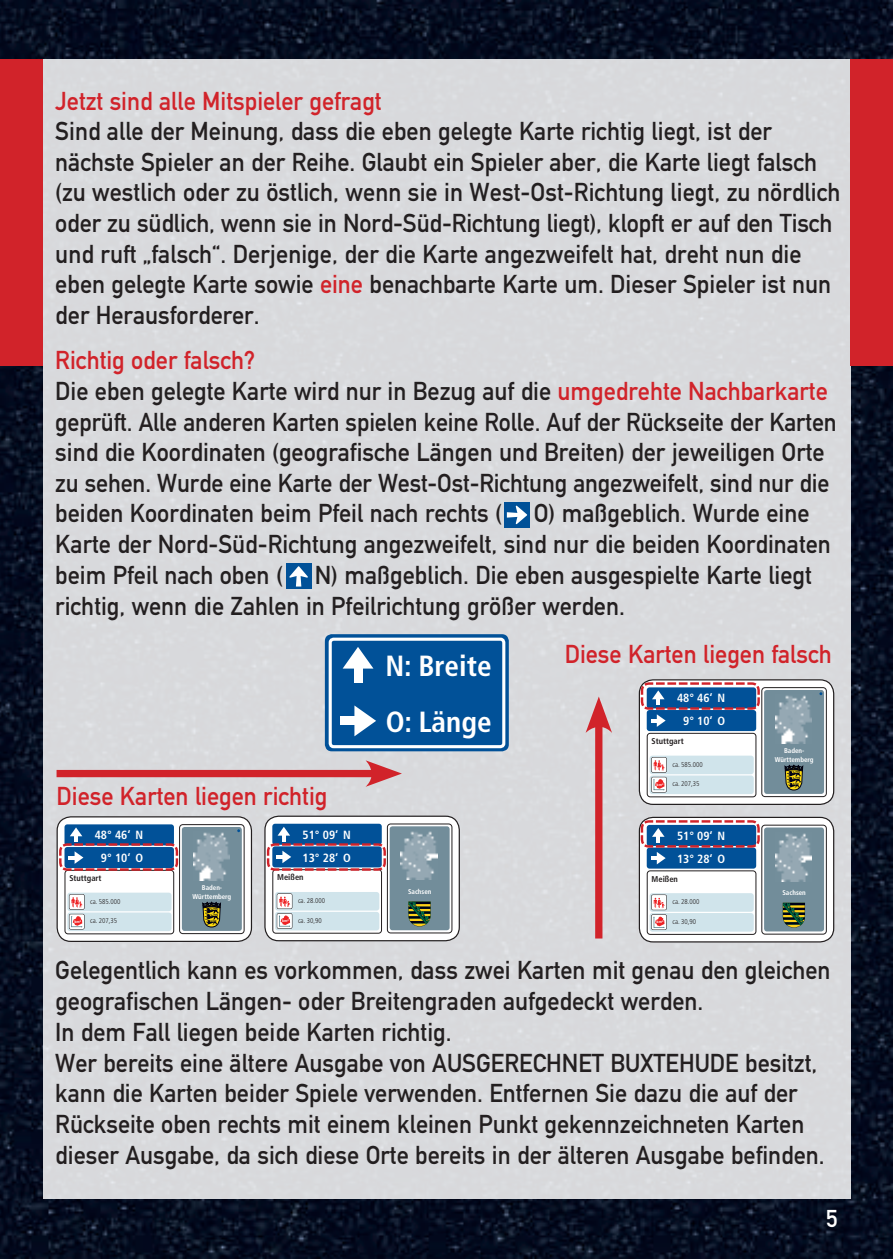
<style>
.page{position:relative;width:893px;height:1259px;background:#fff}
.page>*{position:absolute;margin:0;border:0;box-sizing:border-box;transform-origin:0 0}
.t1{font:700 condensed 29.1px "Frutiger";color:#fff}
.t2{font:25.5px/30.6px "DIN Mittelschrift LT";color:#231f20;scale:.95 1}
.t3{font:25.5px "DIN Mittelschrift LT";color:#d1232a;scale:.95 1}
.t4{font:24px "DIN Mittelschrift";color:#fff}
.t5{font:700 condensed 12px "Frutiger";color:#fff}
.t6{font:700 condensed 8.4px "Frutiger";color:#231f20}
.t7{font:300 condensed 6.9px "Frutiger";color:#231f20}
.t8{font:700 condensed 6.9px/8.4px "Frutiger";color:#fff;text-align:center}
.t9{font:700 3.6px "Frutiger";color:#fff}
.s1{color:#d1232a}
</style>
<div class="page">
<img style="left:0;top:0;width:893px;height:1259px">
<div style="left:43px;top:60px;width:807px;height:1139px;background:#d8d9dc"></div>
<div style="left:0;top:60px;width:43px;height:306px;background:#d1232a"></div>
<div style="left:850px;top:60px;width:43px;height:306px;background:#d1232a"></div>
<div style="left:57px;top:770px;width:322px;height:7px;background:#d1232a"></div>
<svg style="left:366px;top:760px;width:36px;height:27px"></svg>
<div style="left:595px;top:719px;width:7px;height:219px;background:#d1232a"></div>
<svg style="left:586px;top:696px;width:26px;height:37px"></svg>
<div style="left:264px;top:815px;width:196px;height:126px;border:1px solid #231f20;border-radius:14px"></div>
<svg style="left:639px;top:817px;width:195px;height:125px"></svg>
<div style="left:325px;top:634px;width:184px;height:117px;background:#015198;border-radius:7px"></div>
<div style="left:329px;top:637px;width:176px;height:111px;border:3px solid #fff;border-radius:3px"></div>
<svg style="left:343px;top:647px;width:30px;height:21px"></svg>
<div style="left:354px;top:657px;width:8px;height:26px;background:#fff"></div>
<svg style="left:354px;top:705px;width:22px;height:31px"></svg>
<div style="left:340px;top:716px;width:26px;height:9px;background:#fff"></div>
<svg style="left:639px;top:680px;width:195px;height:124px"></svg>
<div style="left:504px;top:502px;width:26px;height:25px;background:#015198"></div>
<svg style="left:507px;top:506px;width:20px;height:18px"></svg>
<div style="left:286px;top:564px;width:25px;height:25px;background:#015198"></div>
<svg style="left:289px;top:566px;width:19px;height:20px"></svg>
<svg style="left:57px;top:817px;width:194px;height:124px;background:#9dafbf"></svg>
<svg style="left:265px;top:816px;width:194px;height:124px;background:#9caebe"></svg>
<p class="t3" style="left:55px;top:86px;width:345px">Jetzt sind alle Mitspieler gefragt</p>
<p class="t2" style="left:55px;top:116px;width:828px">Sind alle der Meinung, dass die eben gelegte Karte richtig liegt, ist der nächste Spieler an der Reihe. Glaubt ein Spieler aber, die Karte liegt falsch (zu westlich oder zu östlich, wenn sie in West-Ost-Richtung liegt, zu nördlich oder zu südlich, wenn sie in Nord-Süd-Richtung liegt), klopft er auf den Tisch und ruft „falsch“. Derjenige, der die Karte angezweifelt hat, dreht nun die eben gelegte Karte sowie <span class="s1">eine</span> benachbarte Karte um. Dieser Spieler ist nun der Herausforderer.</p>
<p class="t2" style="left:55px;top:345px;width:824px"><span class="s1">Richtig oder falsch?<br></span>Die eben gelegte Karte wird nur in Bezug auf die <span class="s1">umgedrehte Nachbarkarte </span>geprüft. Alle anderen Karten spielen keine Rolle. Auf der Rückseite der Karten sind die Koordinaten (geografische Längen und Breiten) der jeweiligen Orte zu sehen. Wurde eine Karte der West-Ost-Richtung angezweifelt, sind nur die beiden Koordinaten beim Pfeil nach rechts (</p>
<p class="t2" style="left:55px;top:498px;width:818px;text-indent:478px">O) maßgeblich. Wurde eine<br>Karte der Nord-Süd-Richtung angezweifelt, sind nur die beiden Koordinaten beim Pfeil nach oben (</p>
<p class="t2" style="left:55px;top:559px;width:798px;text-indent:259px">N) maßgeblich. Die eben ausgespielte Karte liegt richtig, wenn die Zahlen in Pfeilrichtung größer werden.</p>
<p class="t1" style="left:385px;top:649px;width:108px">N: Breite</p>
<p class="t3" style="left:565px;top:639px;width:283px">Diese Karten liegen falsch</p>
<p class="t5" style="left:677px;top:691px;width:50px">48° 46‘ N</p>
<p class="t1" style="left:386px;top:705px;width:107px">O: Länge</p>
<p class="t5" style="left:683px;top:714px;width:44px">9° 10‘ O</p>
<p class="t6" style="left:652px;top:736px;width:34px">Stuttgart</p>
<p class="t7" style="left:672px;top:760px;width:32px">ca. 585.000</p>
<p class="t8" style="left:775px;top:746px;width:40px">Baden-<br>Württemberg</p>
<p class="t3" style="left:57px;top:781px;width:287px">Diese Karten liegen richtig</p>
<p class="t9" style="left:657px;top:782px;width:7px">km</p>
<p class="t7" style="left:672px;top:780px;width:29px">ca. 207,35</p>
<p class="t5" style="left:95px;top:828px;width:50px">48° 46‘ N</p>
<p class="t5" style="left:303px;top:827px;width:50px">51° 09‘ N</p>
<p class="t5" style="left:677px;top:828px;width:50px">51° 09‘ N</p>
<p class="t5" style="left:101px;top:851px;width:44px">9° 10‘ O</p>
<p class="t5" style="left:303px;top:850px;width:50px">13° 28‘ O</p>
<p class="t5" style="left:677px;top:851px;width:50px">13° 28‘ O</p>
<p class="t6" style="left:69px;top:873px;width:34px">Stuttgart</p>
<p class="t6" style="left:277px;top:872px;width:28px">Meißen</p>
<p class="t6" style="left:652px;top:873px;width:28px">Meißen</p>
<p class="t7" style="left:90px;top:897px;width:32px">ca. 585.000</p>
<p class="t8" style="left:193px;top:883px;width:40px">Baden-<br>Württemberg</p>
<p class="t7" style="left:298px;top:896px;width:29px">ca. 28.000</p>
<p class="t8" style="left:408px;top:887px;width:25px">Sachsen</p>
<p class="t7" style="left:672px;top:898px;width:29px">ca. 28.000</p>
<p class="t8" style="left:782px;top:888px;width:25px">Sachsen</p>
<p class="t9" style="left:74px;top:919px;width:7px">km</p>
<p class="t7" style="left:90px;top:917px;width:29px">ca. 207,35</p>
<p class="t9" style="left:282px;top:918px;width:7px">km</p>
<p class="t7" style="left:298px;top:916px;width:25px">ca. 30,90</p>
<p class="t9" style="left:657px;top:920px;width:7px">km</p>
<p class="t7" style="left:672px;top:917px;width:25px">ca. 30,90</p>
<p class="t2" style="left:55px;top:955px;width:818px">Gelegentlich kann es vorkommen, dass zwei Karten mit genau den gleichen geografischen Längen- oder Breitengraden aufgedeckt werden.<br>In dem Fall liegen beide Karten richtig.<br>Wer bereits eine ältere Ausgabe von AUSGERECHNET BUXTEHUDE besitzt, kann die Karten beider Spiele verwenden. Entfernen Sie dazu die auf der Rückseite oben rechts mit einem kleinen Punkt gekennzeichneten Karten dieser Ausgabe, da sich diese Orte bereits in der älteren Ausgabe befinden.</p>
<p class="t4" style="left:826px;top:1204px;width:13px">5</p>
</div>
